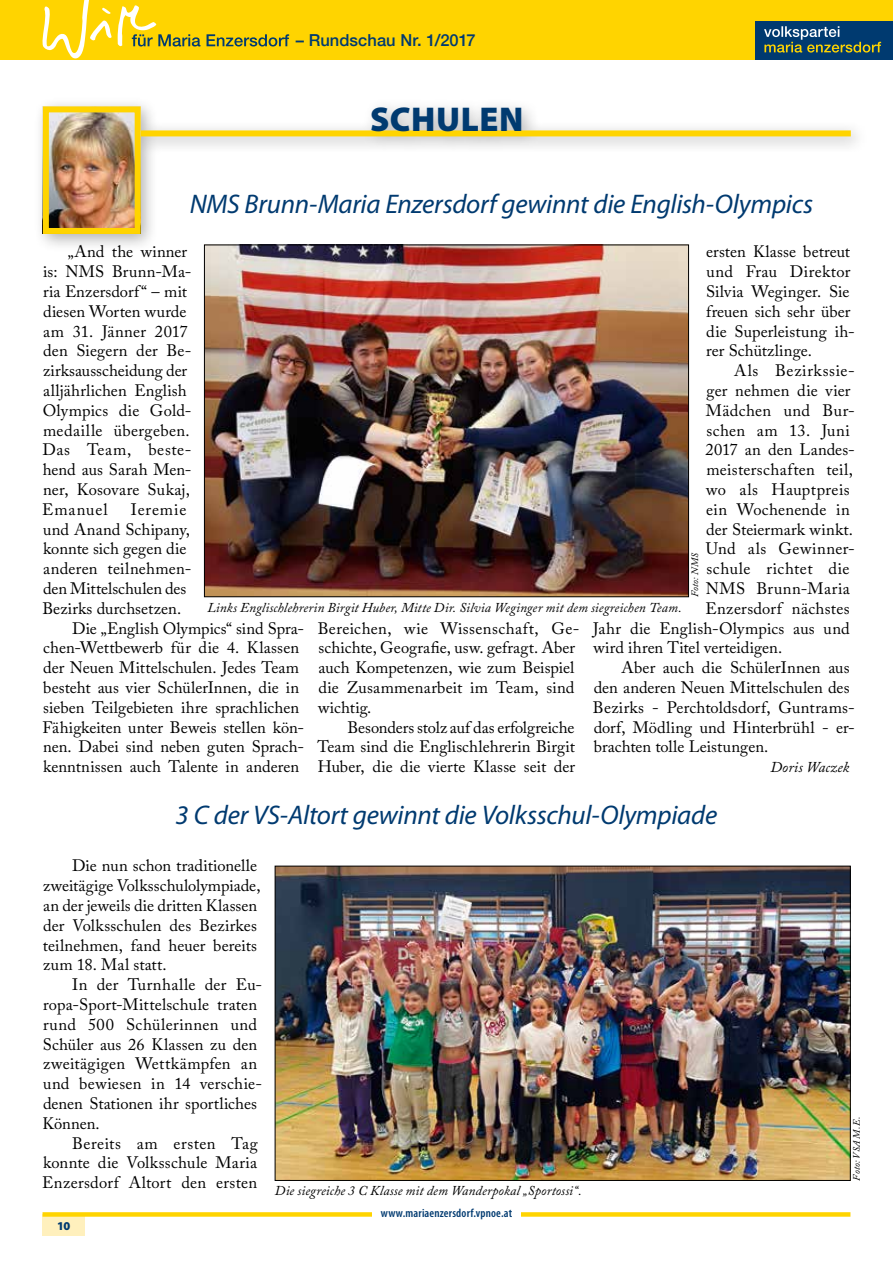
<style>
.page{position:relative;width:893px;height:1263px;background:#fff}
.page>*{position:absolute;margin:0;border:0;box-sizing:border-box;transform-origin:0 0}
.t1{font:900 34.5px "Myriad Pro";letter-spacing:.02em;color:#003a70}
.t2{font:italic 27px "Myriad Pro";letter-spacing:-.01em;color:#003a70}
.t3{font:16.5px/19.8px "Adobe Caslon Pro";letter-spacing:.01em;color:#000}
.t4{font:16.5px "Adobe Caslon Pro";letter-spacing:.03em;color:#000}
.t5{font:500 16.5px "Helvetica Neue";letter-spacing:.005em;color:#003a70}
.t6{font:16.5px "Adobe Caslon Pro";letter-spacing:.04em;color:#000}
.t7{font:16.5px "Adobe Caslon Pro";letter-spacing:.05em;color:#000}
.t8{font:italic 15px "Adobe Caslon Pro";letter-spacing:.01em;color:#000}
.t9{font:italic 13.5px "Adobe Caslon Pro";letter-spacing:.005em;color:#000}
.t10{font:600 condensed 12px "Myriad Pro";letter-spacing:.015em;color:#003a70}
.t11{font:900 12px "Myriad Pro";color:#003a70}
.t12{font:italic 9.75px "Adobe Caslon Pro";color:#000}
</style>
<div class="page">
<div style="left:0;top:0;width:893px;height:59px;background:#ffd400"></div>
<div style="left:755px;top:21px;width:138px;height:38px;background:#003a70"></div>
<svg style="left:764px;top:26px;width:117px;height:27px"></svg>
<svg style="left:41px;top:0;width:248px;height:60px"></svg>
<div style="left:43px;top:1214px;width:42px;height:21px;background:#fff0bd"></div>
<div style="left:43px;top:1212px;width:807px;height:5px;background:#ffd400"></div>
<div style="left:372px;top:1203px;width:149px;height:20px;background:#fff"></div>
<img style="left:277px;top:868px;width:571px;height:310px">
<img style="left:206px;top:252px;width:481px;height:343px">
<div style="left:33px;top:97px;width:835px;height:155px;background:#000;opacity:.3"></div>
<div style="left:43px;top:130px;width:808px;height:6px;background:#ffd400"></div>
<img style="left:50px;top:113px;width:84px;height:114px">
<div style="left:43px;top:106px;width:98px;height:128px;border:6px solid #ffd400"></div>
<p class="t5" style="left:296px;top:27px;width:181px">– Rundschau Nr. 1/2017</p>
<h1 class="t1" style="left:370px;top:96px;width:155px">SCHULEN</h1>
<h2 class="t2" style="left:190px;top:187px;width:625px">NMS Brunn-Maria Enzersdorf gewinnt die English-Olympics</h2>
<p class="t3" style="left:42px;top:242px;width:151px;text-indent:26px">„And the winner is: NMS Brunn-Ma&shy;ria Enzersdorf“ – mit diesen Worten wurde am 31. Jänner 2017 den Siegern der Be&shy;zirksausscheidung der alljährlichen English<br>Olympics die Gold&shy;medaille übergeben.<br>Das Team, beste&shy;hend aus Sarah Men&shy;ner, Kosovare Sukaj,<br>Emanuel</p>
<p class="t3" style="left:706px;top:242px;width:150px">ersten Klasse betreut und Frau Direktor<br>Silvia Weginger. Sie freuen sich sehr über die Superleistung ih&shy;rer Schützlinge.</p>
<p class="t6" style="left:734px;top:361px;width:122px">Als Bezirkssie-</p>
<p class="t3" style="left:706px;top:380px;width:146px">ger nehmen die vier</p>
<p class="t3" style="left:706px;top:400px;width:151px">Mädchen und Bur-</p>
<p class="t3" style="left:706px;top:420px;width:145px">schen am 13. Juni</p>
<p class="t3" style="left:705px;top:440px;width:151px">2017 an den Landes-</p>
<p class="t3" style="left:706px;top:460px;width:148px">meisterschaften teil,</p>
<p class="t3" style="left:706px;top:479px;width:145px">wo als Hauptpreis</p>
<p class="t3" style="left:706px;top:499px;width:145px">ein Wochenende in</p>
<p class="t3" style="left:706px;top:519px;width:148px">der Steiermark winkt.</p>
<p class="t4" style="left:706px;top:539px;width:150px">Und als Gewinner-</p>
<p class="t4" style="left:706px;top:559px;width:145px">schule richtet die</p>
<p class="t4" style="left:706px;top:579px;width:146px">NMS Brunn-Maria</p>
<p class="t3" style="left:705px;top:598px;width:146px">Enzersdorf nächstes</p>
<p class="t3" style="left:593px;top:618px;width:258px">Jahr die English-Olympics aus und</p>
<p class="t3" style="left:593px;top:638px;width:190px">wird ihren Titel verteidigen.</p>
<p class="t3" style="left:622px;top:658px;width:230px">Aber auch die SchülerInnen aus</p>
<p class="t3" style="left:594px;top:677px;width:257px">den anderen Neuen Mittelschulen des</p>
<p class="t3" style="left:593px;top:697px;width:263px">Bezirks - Perchtoldsdorf, Guntrams-</p>
<p class="t3" style="left:594px;top:717px;width:263px">dorf, Mödling und Hinterbrühl - er-</p>
<p class="t3" style="left:594px;top:737px;width:176px">brachten tolle Leistungen.</p>
<p class="t8" style="left:770px;top:758px;width:81px">Doris Waczek</p>
<p class="t7" style="left:131px;top:499px;width:57px">Ieremie</p>
<p class="t3" style="left:43px;top:519px;width:148px">und Anand Schipany,</p>
<p class="t3" style="left:43px;top:539px;width:145px">konnte sich gegen die</p>
<p class="t3" style="left:43px;top:559px;width:150px">anderen teilnehmen-</p>
<p class="t3" style="left:43px;top:578px;width:145px">den Mittelschulen des</p>
<p class="t3" style="left:42px;top:598px;width:140px">Bezirks durchsetzen.</p>
<p class="t3" style="left:72px;top:618px;width:234px">Die „English Olympics“ sind Spra-</p>
<p class="t3" style="left:43px;top:638px;width:258px">chen-Wettbewerb für die 4. Klassen</p>
<p class="t3" style="left:43px;top:658px;width:258px">der Neuen Mittelschulen. Jedes Team</p>
<p class="t3" style="left:43px;top:677px;width:257px">besteht aus vier SchülerInnen, die in</p>
<p class="t3" style="left:43px;top:697px;width:257px">sieben Teilgebieten ihre sprachlichen</p>
<p class="t3" style="left:42px;top:717px;width:263px">Fähigkeiten unter Beweis stellen kön-</p>
<p class="t3" style="left:43px;top:737px;width:263px">nen. Dabei sind neben guten Sprach-</p>
<p class="t3" style="left:43px;top:757px;width:258px">kenntnissen auch Talente in anderen</p>
<p class="t12" style="left:689px;top:597px;width:46px;rotate:-90deg">Foto: NMS</p>
<p class="t9" style="left:207px;top:600px;width:476px">Links Englischlehrerin Birgit Huber, Mitte Dir. Silvia Weginger mit dem siegreichen Team.</p>
<p class="t3" style="left:318px;top:618px;width:263px">Bereichen, wie Wissenschaft, Ge&shy;schichte, Geografie, usw. gefragt. Aber auch Kompetenzen, wie zum Beispiel die Zusammenarbeit im Team, sind wichtig.</p>
<p class="t3" style="left:317px;top:717px;width:259px;text-align:justify;text-indent:30px">Besonders stolz auf das erfolgreiche Team sind die Englischlehrerin Birgit Huber, die die vierte Klasse seit der</p>
<h2 class="t2" style="left:176px;top:798px;width:543px">3 C der VS-Altort gewinnt die Volksschul-Olympiade</h2>
<p class="t3" style="left:43px;top:856px;width:219px;text-indent:29px">Die nun schon traditionelle zweitägige Volksschulolympiade, an der jeweils die dritten Klassen der Volksschulen des Bezirkes teilnehmen, fand heuer bereits zum 18. Mal statt.</p>
<p class="t3" style="left:42px;top:974px;width:221px;text-indent:30px">In der Turnhalle der Eu&shy;ropa-Sport-Mittelschule traten rund 500 Schülerinnen und<br>Schüler aus 26 Klassen zu den zweitägigen Wettkämpfen an und bewiesen in 14 verschie&shy;denen Stationen ihr sportliches<br>Können.</p>
<p class="t3" style="left:42px;top:1133px;width:217px;text-align:justify;text-indent:30px">Bereits am ersten Tag konnte die Volksschule Maria Enzersdorf Altort den ersten</p>
<p class="t11" style="left:57px;top:1218px;width:15px">10</p>
<p class="t9" style="left:275px;top:1182px;width:309px">Die siegreiche 3 C Klasse mit dem Wanderpokal „Sportossi“.</p>
<p class="t10" style="left:381px;top:1206px;width:133px">www.mariaenzersdorf.vpnoe.at</p>
<p class="t12" style="left:851px;top:1180px;width:65px;rotate:-90deg">Foto: VSA M.E.</p>
</div>
